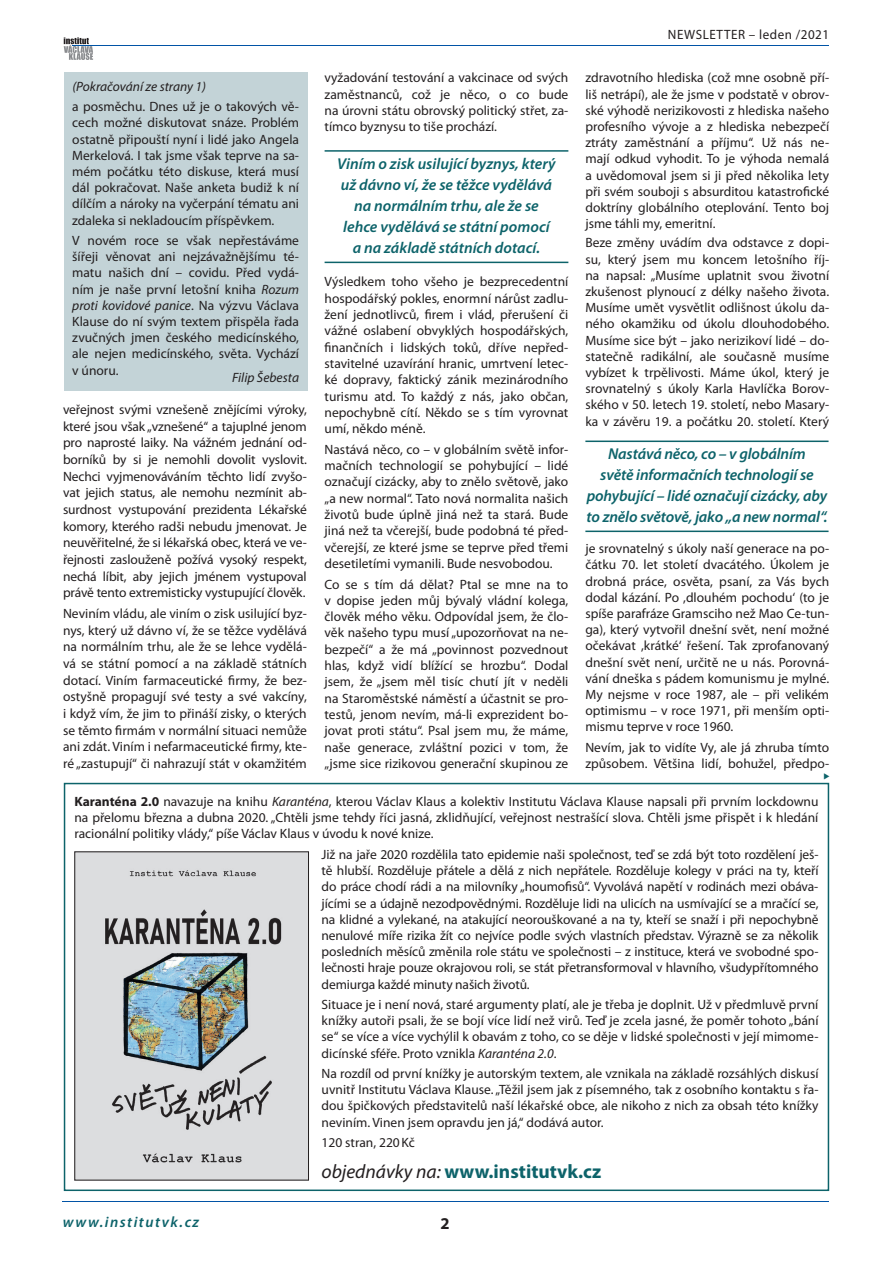
<style>
.page{position:relative;width:893px;height:1263px;background:#fff}
.page>*{position:absolute;margin:0;border:0;box-sizing:border-box;transform-origin:0 0}
.t1{font:700 19.5px "Myriad Pro";color:#0d636a}
.t2{font:700 16.5px "Myriad Pro";color:#231f20}
.t3{font:italic 600 15.75px/21.1px "Myriad Pro";letter-spacing:-.01em;color:#0d636a;text-align:center}
.t4{font:italic 600 15px "Myriad Pro";letter-spacing:.1em;color:#0d636a}
.t5{font:13.5px/16.2px "Myriad Pro";color:#231f20;text-align:justify}
.t6{font:italic 13.5px "Myriad Pro";color:#231f20}
.t7{font:13.5px "Myriad Pro";letter-spacing:.04em;color:#231f20}
.s1{font-style:italic}
.s2{font-weight:700}
.s3{font-weight:400;font-style:italic;color:#231f20}
</style>
<div class="page">
<svg style="left:64px;top:37px;width:29px;height:23px"></svg>
<hr style="left:72px;top:45px;width:242px;height:1px;background:#0154a6">
<hr style="left:149px;top:45px;width:679px;height:1px;background:#0154a6">
<hr style="left:63px;top:1201px;width:765px;height:1px;background:#0154a6">
<div style="left:64px;top:72px;width:244px;height:319px;background:#c3d3d7"></div>
<div style="left:64px;top:783px;width:765px;height:408px;border:2px solid #0d636a"></div>
<img style="left:76px;top:853px;width:231px;height:325px">
<div style="left:74px;top:851px;width:235px;height:329px;border:1px solid #231f20"></div>
<hr style="left:325px;top:150px;width:243px;height:2px;background:#0d636a">
<hr style="left:325px;top:262px;width:243px;height:1px;background:#0d636a">
<hr style="left:585px;top:441px;width:243px;height:1px;background:#0d636a">
<hr style="left:585px;top:531px;width:243px;height:1px;background:#0d636a">
<p class="t6" style="left:72px;top:78px;width:135px">(Pokračování ze strany 1)</p>
<p class="t5" style="left:72px;top:99px;width:228px">a posměchu. Dnes už je o takových vě&shy;cech možné diskutovat snáze. Problém ostatně připouští nyní i lidé jako Angela Merkelová. I tak jsme však teprve na sa&shy;mém počátku této diskuse, která musí dál pokračovat. Naše anketa budiž k ní dílčím a nároky na vyčerpání tématu ani zdaleka si nekladoucím příspěvkem.</p>
<p class="t5" style="left:72px;top:233px;width:228px">V novém roce se však nepřestáváme šířeji věnovat ani nejzávažnějšímu té&shy;matu našich dní – covidu. Před vydá&shy;ním je naše první letošní kniha <span class="s1">Rozum proti kovidové panice</span>. Na výzvu Václava Klause do ní svým textem přispěla řada zvučných jmen českého medicínského, ale nejen medicínského, světa. Vychází v únoru.</p>
<p class="t6" style="left:232px;top:369px;width:68px">Filip Šebesta</p>
<p class="t5" style="left:63px;top:401px;width:245px;line-height:16.6px">veřejnost svými vznešeně znějícími výroky, které jsou však „vznešené“ a tajuplné jenom pro naprosté laiky. Na vážném jednání od&shy;borníků by si je nemohli dovolit vyslovit.<br>Nechci vyjmenováváním těchto lidí zvyšo&shy;vat jejich status, ale nemohu nezmínit ab&shy;surdnost vystupování prezidenta Lékařské komory, kterého radši nebudu jmenovat. Je neuvěřitelné, že si lékařská obec, která ve ve&shy;řejnosti zaslouženě požívá vysoký respekt, nechá líbit, aby jejich jménem vystupoval právě tento extremisticky vystupující člověk.</p>
<p class="t5" style="left:63px;top:605px;width:245px;line-height:16.6px">Neviním vládu, ale viním o zisk usilující byz&shy;nys, který už dávno ví, že se těžce vydělává na normálním trhu, ale že se lehce vydělá&shy;vá se státní pomocí a na základě státních dotací. Viním farmaceutické firmy, že bez&shy;ostyšně propagují své testy a své vakcíny, i když vím, že jim to přináší zisky, o kterých se těmto firmám v normální situaci nemůže ani zdát. Viním i nefarmaceutické firmy, kte&shy;ré „zastupují“ či nahrazují stát v okamžitém</p>
<p class="t5" style="left:325px;top:70px;width:245px">vyžadování testování a vakcinace od svých zaměstnanců, což je něco, o co bude na úrovni státu obrovský politický střet, za&shy;tímco byznysu to tiše prochází.</p>
<p class="t3" style="left:337px;top:153px;width:220px">Viním o zisk usilující byznys, který už dávno ví, že se těžce vydělává na normálním trhu, ale že se lehce vydělává se státní pomocí a na základě státních dotací.</p>
<p class="t5" style="left:325px;top:274px;width:245px">Výsledkem toho všeho je bezprecedentní hospodářský pokles, enormní nárůst zadlu&shy;žení jednotlivců, firem i vlád, přerušení či vážné oslabení obvyklých hospodářských, finančních i lidských toků, dříve nepřed&shy;stavitelné uzavírání hranic, umrtvení letec&shy;ké dopravy, faktický zánik mezinárodního turismu atd. To každý z nás, jako občan, nepochybně cítí. Někdo se s tím vyrovnat umí, někdo méně.</p>
<p class="t5" style="left:325px;top:441px;width:245px">Nastává něco, co – v globálním světě infor&shy;mačních technologií se pohybující – lidé označují cizácky, aby to znělo světově, jako „a new normal“. Tato nová normalita našich životů bude úplně jiná než ta stará. Bude jiná než ta včerejší, bude podobná té před&shy;včerejší, ze které jsme se teprve před třemi desetiletími vymanili. Bude nesvobodou.</p>
<p class="t5" style="left:325px;top:576px;width:245px">Co se s tím dá dělat? Ptal se mne na to v dopise jeden můj bývalý vládní kolega, člověk mého věku. Odpovídal jsem, že člo&shy;věk našeho typu musí „upozorňovat na ne&shy;bezpečí“ a že má „povinnost pozvednout hlas, když vidí blížící se hrozbu“. Dodal jsem, že „jsem měl tisíc chutí jít v neděli na Staroměstské náměstí a účastnit se pro&shy;testů, jenom nevím, má-li exprezident bo&shy;jovat proti státu“. Psal jsem mu, že máme, naše generace, zvláštní pozici v tom, že „jsme sice rizikovou generační skupinou ze</p>
<p class="t7" style="left:668px;top:27px;width:163px">NEWSLETTER – leden /2021</p>
<p class="t5" style="left:585px;top:70px;width:245px">zdravotního hlediska (což mne osobně pří&shy;liš netrápí), ale že jsme v podstatě v obrov&shy;ské výhodě nerizikovosti z hlediska našeho profesního vývoje a z hlediska nebezpečí ztráty zaměstnání a příjmu“. Už nás ne&shy;mají odkud vyhodit. To je výhoda nemalá a uvědomoval jsem si ji před několika lety při svém souboji s absurditou katastrofické doktríny globálního oteplování. Tento boj jsme táhli my, emeritní.</p>
<p class="t5" style="left:585px;top:235px;width:245px">Beze změny uvádím dva odstavce z dopi&shy;su, který jsem mu koncem letošního říj&shy;na napsal: „Musíme uplatnit svou životní zkušenost plynoucí z délky našeho života.<br>Musíme umět vysvětlit odlišnost úkolu da&shy;ného okamžiku od úkolu dlouhodobého.<br>Musíme sice být – jako nerizikoví lidé – do&shy;statečně radikální, ale současně musíme vybízet k trpělivosti. Máme úkol, který je srovnatelný s úkoly Karla Havlíčka Borov&shy;ského v 50. letech 19. století, nebo Masary&shy;ka v závěru 19. a počátku 20. století. Který</p>
<p class="t3" style="left:586px;top:444px;width:242px">Nastává něco, co – v globálním<br>světě informačních technologií se pohybující – lidé označují cizácky, aby to znělo světově, jako „a new normal“.</p>
<p class="t5" style="left:585px;top:541px;width:245px">je srovnatelný s úkoly naší generace na po&shy;čátku 70. let století dvacátého. Úkolem je drobná práce, osvěta, psaní, za Vás bych dodal kázání. Po ,dlouhém pochodu‘ (to je spíše parafráze Gramsciho než Mao Ce-tun&shy;ga), který vytvořil dnešní svět, není možné očekávat ,krátké‘ řešení. Tak zprofanovaný dnešní svět není, určitě ne u nás. Porovná&shy;vání dneška s pádem komunismu je mylné.<br>My nejsme v roce 1987, ale – při velikém optimismu – v roce 1971, při menším opti&shy;mismu teprve v roce 1960.</p>
<p class="t5" style="left:585px;top:739px;width:245px">Nevím, jak to vidíte Vy, ale já zhruba tímto způsobem. Většina lidí, bohužel, předpo-</p>
<p class="t5" style="left:74px;top:794px;width:746px"><span class="s2">Karanténa 2.0</span> navazuje na knihu <span class="s1">Karanténa</span>, kterou Václav Klaus a kolektiv Institutu Václava Klause napsali při prvním lockdownu na přelomu března a dubna 2020. „Chtěli jsme tehdy říci jasná, zklidňující, veřejnost nestrašící slova. Chtěli jsme přispět i k hledání racionální politiky vlády,“ píše Václav Klaus v úvodu k nové knize.</p>
<p class="t5" style="left:322px;top:846px;width:498px">Již na jaře 2020 rozdělila tato epidemie naši společnost, teď se zdá být toto rozdělení ješ&shy;tě hlubší. Rozděluje přátele a dělá z nich nepřátele. Rozděluje kolegy v práci na ty, kteří do práce chodí rádi a na milovníky „houmofisů“. Vyvolává napětí v rodinách mezi obáva&shy;jícími se a údajně nezodpovědnými. Rozděluje lidi na ulicích na usmívající se a mračící se, na klidné a vylekané, na atakující neorouškované a na ty, kteří se snaží i při nepochybně nenulové míře rizika žít co nejvíce podle svých vlastních představ. Výrazně se za několik posledních měsíců změnila role státu ve společnosti – z instituce, která ve svobodné spo&shy;lečnosti hraje pouze okrajovou roli, se stát přetransformoval v hlavního, všudypřítomného demiurga každé minuty našich životů.</p>
<p class="t5" style="left:322px;top:997px;width:498px">Situace je i není nová, staré argumenty platí, ale je třeba je doplnit. Už v předmluvě první knížky autoři psali, že se bojí více lidí než virů. Teď je zcela jasné, že poměr tohoto „bání se“ se více a více vychýlil k obavám z toho, co se děje v lidské společnosti v její mimome&shy;dicínské sféře. Proto vznikla <span class="s1">Karanténa 2.0</span>.</p>
<p class="t5" style="left:322px;top:1066px;width:498px">Na rozdíl od první knížky je autorským textem, ale vznikala na základě rozsáhlých diskusí uvnitř Institutu Václava Klause. „Těžil jsem jak z písemného, tak z osobního kontaktu s řa&shy;dou špičkových představitelů naší lékařské obce, ale nikoho z nich za obsah této knížky neviním. Vinen jsem opravdu jen já,“ dodává autor.</p>
<p class="t5" style="left:322px;top:1135px;width:95px">120 stran, 220Kč</p>
<h1 class="t1" style="left:322px;top:1161px;width:281px"><span class="s3">objednávky na:</span> www.institutvk.cz</h1>
<p class="t4" style="left:63px;top:1213px;width:138px">www.institutvk.cz</p>
<p class="t2" style="left:440px;top:1214px;width:11px">2</p>
</div>
